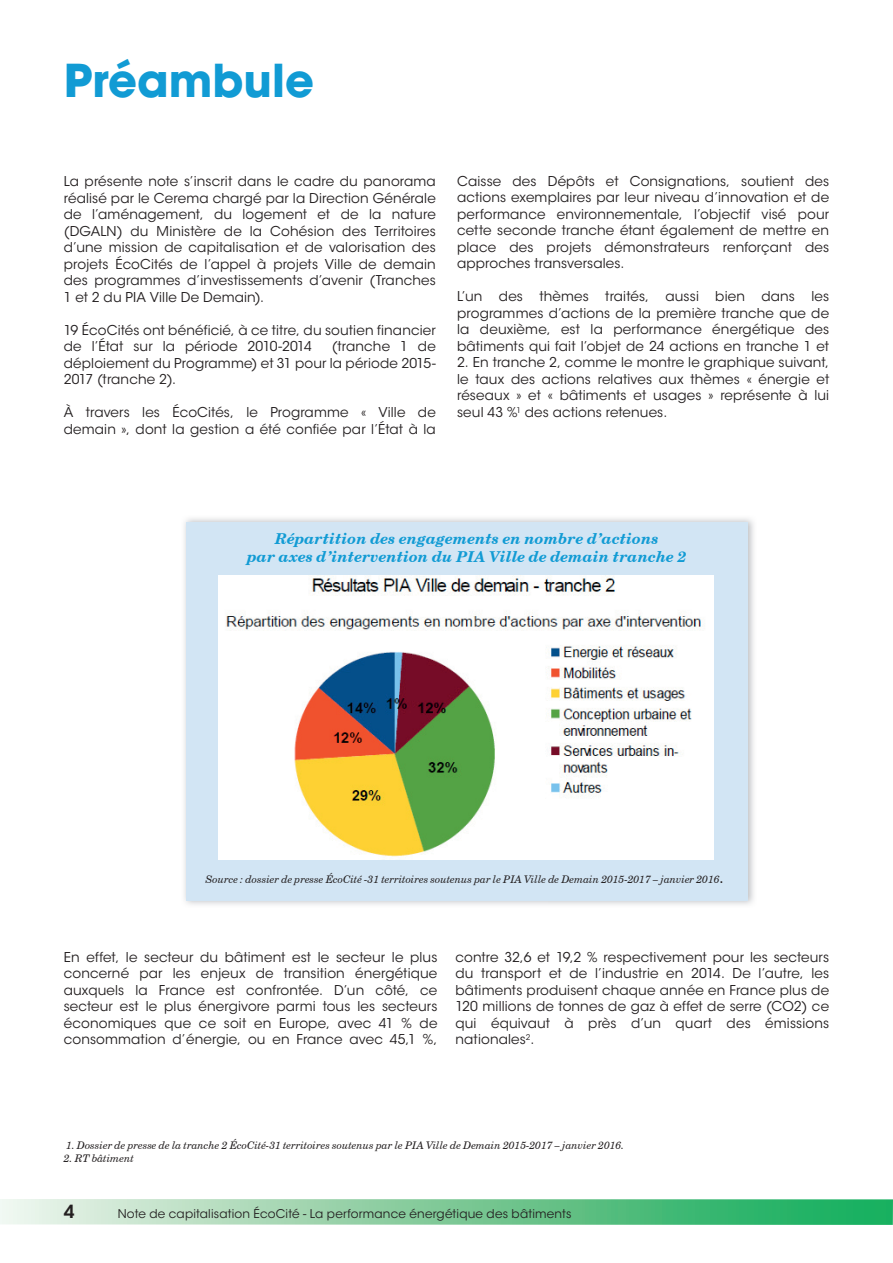
<style>
.page{position:relative;width:893px;height:1263px;background:#fff}
.page>*{position:absolute;margin:0;border:0;box-sizing:border-box;transform-origin:0 0}
.t1{font:700 45px "ITC Avant Garde Std";color:#119bd4}
.t2{font:600 18px "ITC Avant Garde Std";color:#231f20}
.t3{font:italic 700 15px/18px "Century Schoolbook BT";letter-spacing:.01em;color:#119bd4;text-align:center}
.t4{font:13.5px/16.5px "ITC Avant Garde Std";letter-spacing:.01em;color:#231f20;text-align:justify}
.t5{font:12px "ITC Avant Garde Std";letter-spacing:.015em;color:#231f20}
.t6{font:italic 10.5px "Century Schoolbook BT";color:#231f20}
.s1{font-family:"ITC Avant Garde Std";font-weight:500;font-style:normal;font-size:13.5px}
</style>
<div class="page">
<svg style="left:0;top:1199px;width:893px;height:26px;background:#80cd9e"></svg>
<div style="left:186px;top:522px;width:561px;height:378px;background:#d2e5f4"></div>
<img style="left:218px;top:576px;width:496px;height:283px">
<h1 class="t1" style="left:64px;top:51px;width:252px">Préambule</h1>
<p class="t4" style="left:64px;top:173px;width:374px">La présente note s’inscrit dans le cadre du panorama réalisé par le Cerema chargé par la Direction Générale de l’aménagement, du logement et de la nature (DGALN) du Ministère de la Cohésion des Territoires d’une mission de capitalisation et de valorisation des projets ÉcoCités de l’appel à projets Ville de demain des programmes d’investissements d’avenir (Tranches 1 et 2 du PIA Ville De Demain).</p>
<p class="t4" style="left:64px;top:322px;width:374px">19 ÉcoCités ont bénéficié, à ce titre, du soutien financier de l’État sur la période 2010-2014</p>
<p class="t4" style="left:64px;top:338px;width:374px;text-indent:268px">(tranche 1 de déploiement du Programme) et 31 pour la période 2015- 2017 (tranche 2).</p>
<p class="t4" style="left:64px;top:404px;width:374px">À travers les ÉcoCités, le Programme « Ville de demain », dont la gestion a été confiée par l’État à la</p>
<p class="t4" style="left:457px;top:173px;width:374px">Caisse des Dépôts et Consignations, soutient des actions exemplaires par leur niveau d’innovation et de performance environnementale, l’objectif visé pour cette seconde tranche étant également de mettre en place des projets démonstrateurs renforçant des approches transversales.</p>
<p class="t4" style="left:457px;top:288px;width:374px">L’un des thèmes traités, aussi bien dans les programmes d’actions de la première tranche que de la deuxième, est la performance énergétique des bâtiments qui fait l’objet de 24 actions en tranche 1 et</p>
<p class="t4" style="left:457px;top:354px;width:374px">2. En tranche 2, comme le montre le graphique suivant, le taux des actions relatives aux thèmes « énergie et réseaux » et « bâtiments et usages » représente à lui seul 43 %<sup>1</sup> des actions retenues.</p>
<p class="t3" style="left:247px;top:529px;width:441px">Répartition des engagements en nombre d’actions<br>par axes d’intervention du PIA Ville de demain tranche 2</p>
<p class="t6" style="left:206px;top:873px;width:519px">Source : dossier de presse ÉcoCité -31 territoires soutenus par le PIA Ville de Demain 2015-2017 – janvier 2016<span class="s1">.</span></p>
<p class="t4" style="left:64px;top:949px;width:375px">En effet, le secteur du bâtiment est le secteur le plus concerné par les enjeux de transition énergétique auxquels la France est confrontée. D’un côté, ce secteur est le plus énergivore parmi tous les secteurs économiques que ce soit en Europe, avec 41 % de consommation d’énergie, ou en France avec 45,1 %,</p>
<p class="t4" style="left:455px;top:949px;width:375px">contre 32,6 et 19,2 % respectivement pour les secteurs du transport et de l’industrie en 2014. De l’autre, les bâtiments produisent chaque année en France plus de 120 millions de tonnes de gaz à effet de serre (CO2) ce qui équivaut à près d’un quart des émissions nationales<sup>2</sup>.</p>
<p class="t6" style="left:66px;top:1139px;width:559px">1. Dossier de presse de la tranche 2 ÉcoCité-31 territoires soutenus par le PIA Ville de Demain 2015-2017 – janvier 2016.</p>
<p class="t6" style="left:64px;top:1152px;width:72px">2. RT bâtiment</p>
<h2 class="t2" style="left:64px;top:1200px;width:12px">4</h2>
<p class="t5" style="left:118px;top:1206px;width:455px">Note de capitalisation ÉcoCité - La performance énergétique des bâtiments</p>
</div>
